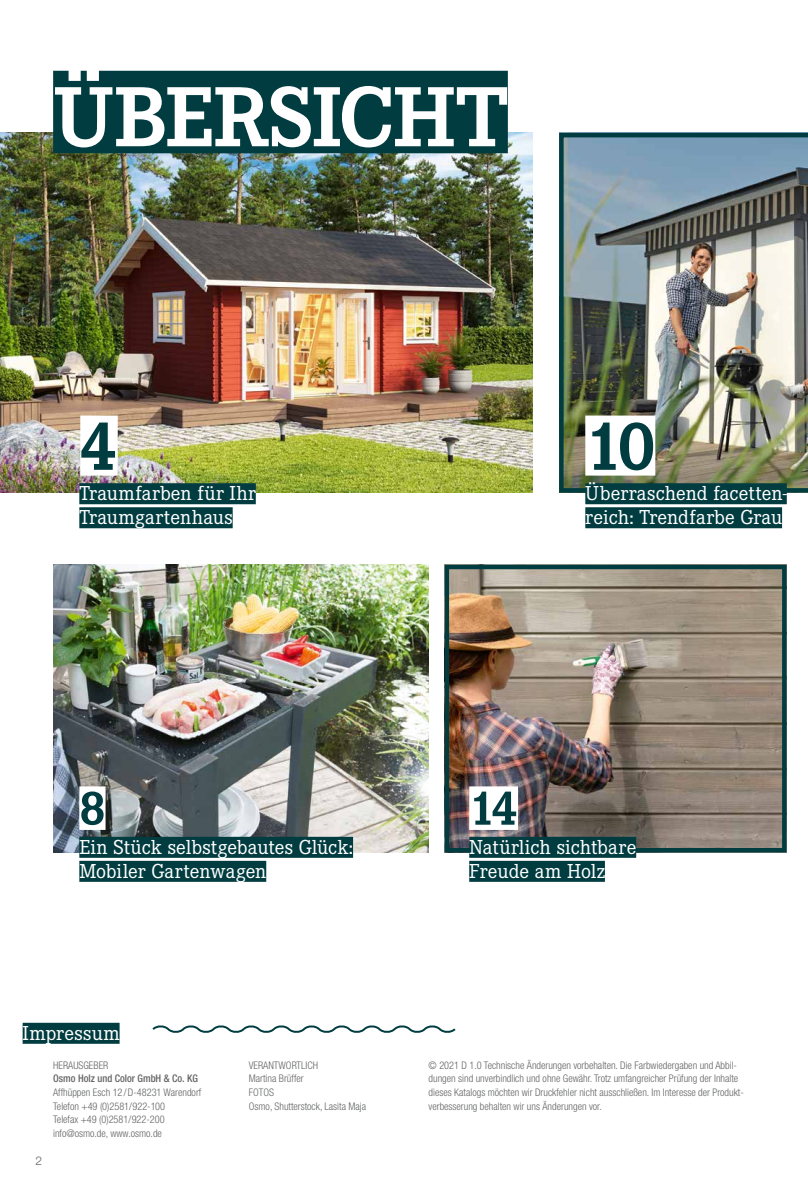
<style>
.page{position:relative;width:808px;height:1191px;background:#fff}
.page>*{position:absolute;margin:0;border:0;box-sizing:border-box;transform-origin:0 0}
.t1{font:700 88.5px "Corporate E";letter-spacing:-.01em;color:#fff}
.t2{font:700 72px "Corporate E";color:#003c40}
.t3{font:700 50.4px "Corporate E";color:#003c40}
.t4{font:21px/24px "Corporate E";color:#fff}
.t5{font:300 12px "Helvetica Neue";color:#626463}
.t6{font:300 condensed 10.5px/13.5px "Helvetica Neue";color:#626463}
.t7{font:500 condensed 10.5px "Helvetica Neue";color:#626463}
</style>
<div class="page">
<img style="left:0;top:133px;width:533px;height:359px">
<img style="left:53px;top:565px;width:376px;height:287px">
<img style="left:450px;top:570px;width:331px;height:277px">
<div style="left:445px;top:565px;width:341px;height:287px;border:4px solid #003c40"></div>
<svg style="left:152px;top:1025px;width:304px;height:8px"></svg>
<img style="left:559px;top:133px;width:249px;height:359px">
<div style="left:53px;top:71px;width:455px;height:82px;background:#003c40"></div>
<div style="left:23px;top:1022px;width:97px;height:21px;background:#003c40"></div>
<div style="left:585px;top:483px;width:202px;height:21px;background:#003c40"></div>
<div style="left:585px;top:507px;width:197px;height:21px;background:#003c40"></div>
<div style="left:585px;top:415px;width:70px;height:60px;background:#fff"></div>
<div style="left:79px;top:483px;width:177px;height:21px;background:#003c40"></div>
<div style="left:79px;top:507px;width:154px;height:21px;background:#003c40"></div>
<div style="left:79px;top:837px;width:274px;height:21px;background:#003c40"></div>
<div style="left:79px;top:861px;width:187px;height:21px;background:#003c40"></div>
<div style="left:469px;top:837px;width:167px;height:21px;background:#003c40"></div>
<div style="left:469px;top:861px;width:136px;height:21px;background:#003c40"></div>
<div style="left:80px;top:415px;width:38px;height:60px;background:#fff"></div>
<div style="left:469px;top:786px;width:49px;height:44px;background:#fff"></div>
<div style="left:79px;top:786px;width:27px;height:44px;background:#fff"></div>
<h1 class="t1" style="left:53px;top:67px;width:456px">ÜBERSICHT</h1>
<h2 class="t2" style="left:80px;top:405px;width:39px">4</h2>
<h3 class="t4" style="left:79px;top:482px;width:178px">Traumfarben für Ihr<br>Traumgartenhaus</h3>
<h2 class="t2" style="left:585px;top:405px;width:71px">10</h2>
<h3 class="t4" style="left:585px;top:482px;width:203px">Überraschend facetten&shy;reich: Trendfarbe Grau</h3>
<h3 class="t3" style="left:79px;top:779px;width:28px">8</h3>
<h3 class="t3" style="left:469px;top:779px;width:50px">14</h3>
<h3 class="t4" style="left:79px;top:835px;width:275px">Ein Stück selbstgebautes Glück:<br>Mobiler Gartenwagen</h3>
<h3 class="t4" style="left:469px;top:835px;width:169px">Natürlich sichtbare<br>Freude am Holz</h3>
<h3 class="t4" style="left:23px;top:1021px;width:99px">Impressum</h3>
<p class="t5" style="left:35px;top:1153px;width:8px">2</p>
<p class="t6" style="left:53px;top:1058px;width:57px">HERAUSGEBER</p>
<p class="t7" style="left:53px;top:1072px;width:146px">Osmo Holz und Color GmbH &amp; Co. KG</p>
<p class="t6" style="left:53px;top:1085px;width:150px">Affhüppen Esch 12 /D-48231 Warendorf<br>Telefon +49 (0)2581/922-100<br>Telefax +49 (0)2581/922-200 info@osmo.de, www.osmo.de</p>
<p class="t6" style="left:249px;top:1058px;width:119px">VERANTWORTLICH<br>Martina Brüffer<br>FOTOS<br>Osmo, Shutterstock, Lasita Maja</p>
<p class="t6" style="left:429px;top:1058px;width:317px">© 2021 D 1.0 Technische Änderungen vorbehalten. Die Farbwiedergaben und Abbil&shy;dungen sind unverbindlich und ohne Gewähr. Trotz umfangreicher Prüfung der Inhalte dieses Katalogs möchten wir Druckfehler nicht ausschließen. Im Interesse der Produkt&shy;verbesserung behalten wir uns Änderungen vor.</p>
</div>
